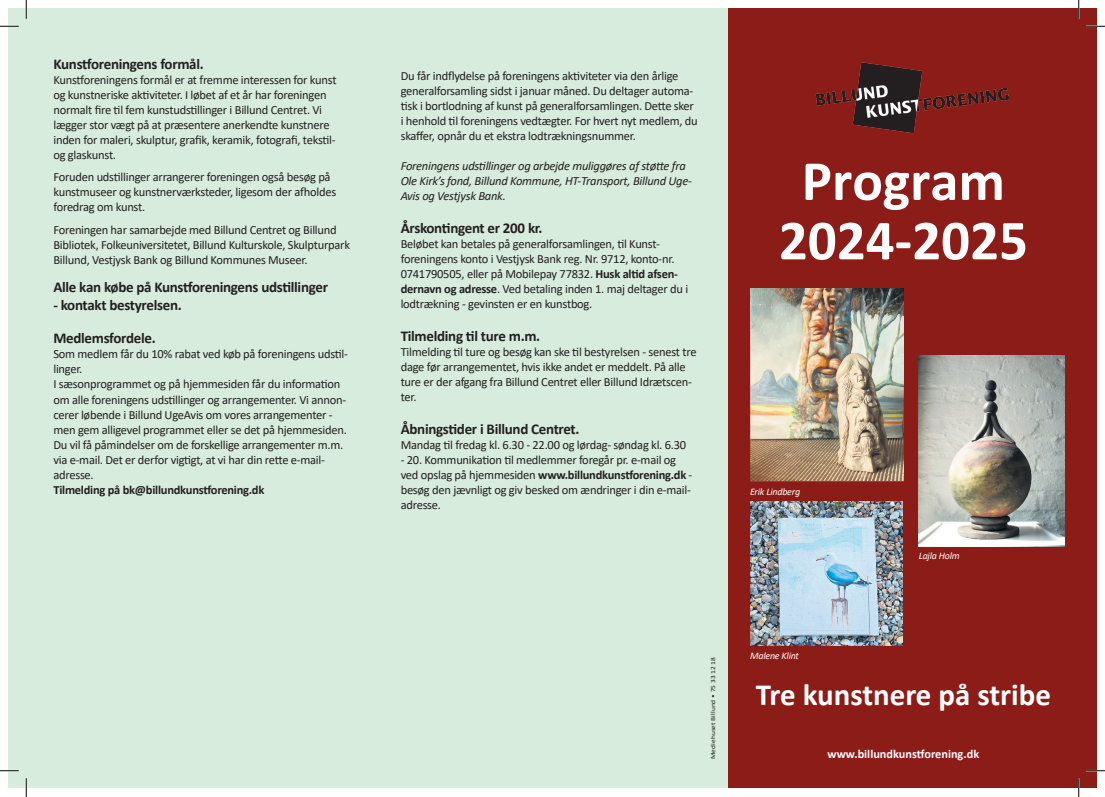
<style>
.page{position:relative;width:1105px;height:797px;background:#fff}
.page>*{position:absolute;margin:0;border:0;box-sizing:border-box;transform-origin:0 0}
.t1{font:700 57.12px "Calibri";color:#fff}
.t2{font:700 30.88px "Calibri";color:#fff}
.t3{font:700 15px "Calibri";letter-spacing:-.02em;color:#231f20}
.t4{font:12.5px/15px "Calibri";letter-spacing:-.02em;color:#231f20}
.t5{font:italic 12.5px/15px "Calibri";letter-spacing:-.02em;color:#231f20}
.t6{font:700 12.5px "Calibri";letter-spacing:-.02em;color:#231f20}
.t7{font:700 12.25px "Calibri";color:#fff}
.t8{font:italic 10px "Calibri";letter-spacing:-.02em;color:#fff}
.t9{font:6.25px "Calibri";color:#231f20;scale:1.19 1}
.s1{font-weight:700}
</style>
<div class="page">
<div style="left:728px;top:9px;width:368px;height:779px;background:#8c1c18"></div>
<div style="left:9px;top:9px;width:719px;height:779px;background:#d8ecdd"></div>
<img style="left:816px;top:62px;width:193px;height:71px">
<img style="left:750px;top:288px;width:153px;height:193px">
<img style="left:750px;top:502px;width:153px;height:144px">
<img style="left:919px;top:355px;width:145px;height:192px">
<svg style="left:0;top:25px;width:19px;height:2px"></svg>
<svg style="left:1086px;top:25px;width:19px;height:2px"></svg>
<svg style="left:0;top:770px;width:19px;height:1px"></svg>
<svg style="left:1086px;top:770px;width:19px;height:1px"></svg>
<svg style="left:25px;top:0;width:2px;height:19px"></svg>
<svg style="left:25px;top:778px;width:2px;height:19px"></svg>
<svg style="left:1078px;top:0;width:1px;height:19px"></svg>
<svg style="left:1078px;top:778px;width:1px;height:19px"></svg>
<p class="t3" style="left:53px;top:53px;width:152px">Kunstforeningens formål.</p>
<p class="t4" style="left:53px;top:72px;width:285px">Kunstforeningens formål er at fremme interessen for kunst og kunstneriske aktiviteter. I løbet af et år har foreningen normalt fire til fem kunstudstillinger i Billund Centret. Vi lægger stor vægt på at præsentere anerkendte kunstnere inden for maleri, skulptur, grafik, keramik, fotografi, tekstil&shy;og glaskunst.</p>
<p class="t4" style="left:53px;top:169px;width:284px">Foruden udstillinger arrangerer foreningen også besøg på kunstmuseer og kunstnerværksteder, ligesom der afholdes foredrag om kunst.</p>
<p class="t4" style="left:53px;top:222px;width:298px">Foreningen har samarbejde med Billund Centret og Billund<br>Bibliotek, Folkeuniversitetet, Billund Kulturskole, Skulpturpark<br>Billund, Vestjysk Bank og Billund Kommunes Museer.</p>
<p class="t3" style="left:53px;top:277px;width:276px">Alle kan købe på Kunstforeningens udstillinger</p>
<p class="t3" style="left:53px;top:295px;width:130px">- kontakt bestyrelsen.</p>
<p class="t3" style="left:53px;top:328px;width:104px">Medlemsfordele.</p>
<p class="t4" style="left:53px;top:346px;width:296px">Som medlem får du 10% rabat ved køb på foreningens udstil&shy;linger.</p>
<p class="t4" style="left:53px;top:376px;width:295px">I sæsonprogrammet og på hjemmesiden får du information om alle foreningens udstillinger og arrangementer. Vi annon&shy;cerer løbende i Billund UgeAvis om vores arrangementer - men gem alligevel programmet eller se det på hjemmesiden.<br>Du vil få påmindelser om de forskellige arrangementer m.m. via e-mail. Det er derfor vigtigt, at vi har din rette e-mail-</p>
<p class="t4" style="left:53px;top:466px;width:42px">adresse.</p>
<p class="t6" style="left:53px;top:480px;width:212px">Tilmelding på bk@billundkunstforening.dk</p>
<p class="t4" style="left:401px;top:68px;width:299px">Du får indflydelse på foreningens aktiviteter via den årlige generalforsamling sidst i januar måned. Du deltager automa&shy;tisk i bortlodning af kunst på generalforsamlingen. Dette sker i henhold til foreningens vedtægter. For hvert nyt medlem, du skaffer, opnår du et ekstra lodtrækningsnummer.</p>
<p class="t5" style="left:401px;top:158px;width:293px">Foreningens udstillinger og arbejde muliggøres af støtte fra<br>Ole Kirk’s fond, Billund Kommune, HT-Transport, Billund Uge-<br>Avis og Vestjysk Bank.</p>
<p class="t3" style="left:401px;top:218px;width:143px">Årskontingent er 200 kr.</p>
<p class="t4" style="left:401px;top:236px;width:289px">Beløbet kan betales på generalforsamlingen, til Kunst&shy;foreningens konto i Vestjysk Bank reg. Nr. 9712, konto-nr.<br>0741790505, eller på Mobilepay 77832. <span class="s1">Husk altid afsen&shy;dernavn og adresse</span>. Ved betaling inden 1. maj deltager du i lodtrækning - gevinsten er en kunstbog.</p>
<p class="t3" style="left:401px;top:326px;width:141px">Tilmelding til ture m.m.</p>
<p class="t4" style="left:401px;top:344px;width:297px">Tilmelding til ture og besøg kan ske til bestyrelsen - senest tre dage før arrangementet, hvis ikke andet er meddelt. På alle ture er der afgang fra Billund Centret eller Billund Idrætscen&shy;ter.</p>
<p class="t3" style="left:401px;top:419px;width:180px">Åbningstider i Billund Centret.</p>
<p class="t4" style="left:401px;top:437px;width:287px">Mandag til fredag kl. 6.30 - 22.00 og lørdag- søndag kl. 6.30</p>
<p class="t4" style="left:401px;top:452px;width:293px">- 20. Kommunikation til medlemmer foregår pr. e-mail og ved opslag på hjemmesiden <span class="s1">www.billundkunstforening.dk</span> - besøg den jævnligt og giv besked om ændringer i din e-mail&shy;adresse.</p>
<p class="t1" style="left:802px;top:140px;width:205px">Program</p>
<p class="t1" style="left:779px;top:200px;width:251px">2024-2025</p>
<p class="t8" style="left:750px;top:485px;width:52px">Erik Lindberg</p>
<p class="t8" style="left:919px;top:548px;width:43px">Lajla Holm</p>
<p class="t9" style="left:709px;top:759px;width:87px;rotate:-90deg">Mediehuset Billund • 75 33 12 18</p>
<p class="t8" style="left:750px;top:649px;width:50px">Malene Klint</p>
<p class="t2" style="left:756px;top:673px;width:297px">Tre kunstnere på stribe</p>
<p class="t7" style="left:827px;top:745px;width:153px">www.billundkunstforening.dk</p>
</div>
